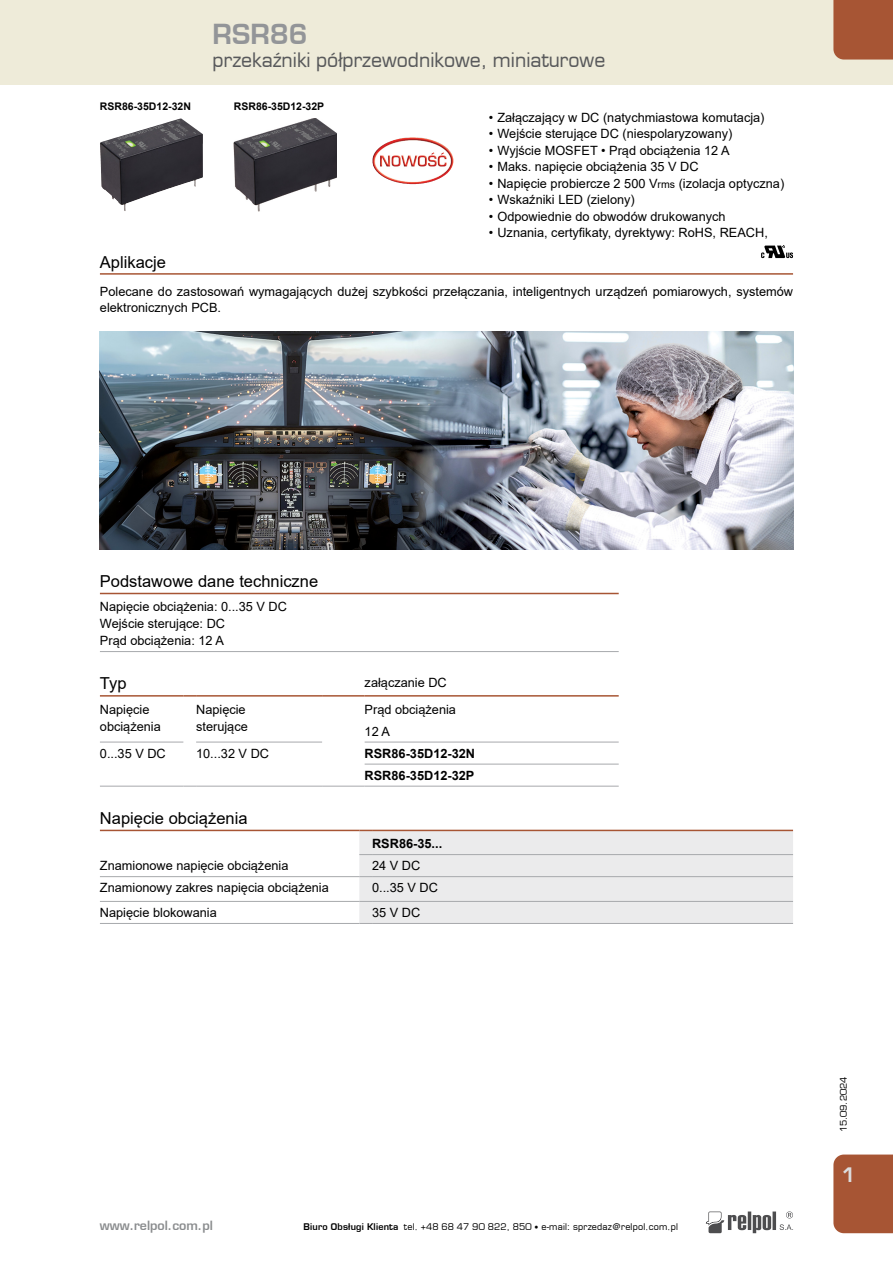
<style>
.page{position:relative;width:893px;height:1263px;background:#fff}
.page>*{position:absolute;margin:0;border:0;box-sizing:border-box;transform-origin:0 0}
.t1{font:700 27px "Euromode";color:#939598}
.t2{font:19.5px "Euromode";color:#58595b}
.t3{font:700 19.5px "Euromode";color:#dcddde}
.t4{font:16.5px "Arial";color:#000}
.t5{font:12.75px/17px "Arial";color:#000}
.t6{font:700 12.75px/22px "Arial";color:#000}
.t7{font:700 12.45px "Euromode";color:#8a8c8e}
.t8{font:700 10.5px "Arial";color:#000}
.t9{font:9px "Euromode";letter-spacing:.02em;color:#000}
.s1{font-size:10.5px}
.s2{font-weight:700}
.s3{font-size:7.5px}
</style>
<div class="page">
<div style="left:0;top:0;width:893px;height:85px;background:#eeebd9"></div>
<div style="left:833px;top:1154px;width:60px;height:79px;background:#a75534"></div>
<div style="left:833px;top:0;width:60px;height:60px;background:#a75534"></div>
<svg style="left:706px;top:1211px;width:87px;height:22px"></svg>
<hr style="left:100px;top:273px;width:693px;height:2px;background:#a75534">
<svg style="left:100px;top:741px;width:519px;height:45px"></svg>
<hr style="left:100px;top:695px;width:83px;height:2px;background:#a75534">
<svg style="left:183px;top:695px;width:13px;height:2px"></svg>
<hr style="left:196px;top:695px;width:126px;height:2px;background:#a75534">
<hr style="left:322px;top:695px;width:43px;height:2px;background:#a75534">
<hr style="left:365px;top:695px;width:254px;height:2px;background:#a75534">
<hr style="left:100px;top:742px;width:83px;height:1px;background:#a7a9ac">
<hr style="left:196px;top:742px;width:126px;height:1px;background:#a7a9ac">
<hr style="left:365px;top:742px;width:254px;height:1px;background:#a7a9ac">
<hr style="left:365px;top:764px;width:254px;height:1px;background:#a7a9ac">
<hr style="left:100px;top:786px;width:83px;height:1px;background:#a7a9ac">
<svg style="left:183px;top:786px;width:13px;height:1px"></svg>
<hr style="left:196px;top:786px;width:126px;height:1px;background:#a7a9ac">
<hr style="left:322px;top:786px;width:43px;height:1px;background:#a7a9ac">
<hr style="left:365px;top:786px;width:254px;height:1px;background:#a7a9ac">
<img style="left:100px;top:332px;width:693px;height:218px">
<svg style="left:761px;top:245px;width:32px;height:13px"></svg>
<hr style="left:100px;top:593px;width:519px;height:1px;background:#a75534">
<hr style="left:100px;top:651px;width:519px;height:1px;background:#a7a9ac">
<svg style="left:100px;top:830px;width:693px;height:94px"></svg>
<hr style="left:372px;top:830px;width:421px;height:1px;background:#a75534">
<img style="left:234px;top:118px;width:103px;height:93px">
<img style="left:100px;top:118px;width:81px;height:93px">
<img style="left:372px;top:137px;width:64px;height:47px">
<h1 class="t1" style="left:213px;top:18px;width:97px">RSR86</h1>
<h2 class="t2" style="left:213px;top:48px;width:394px">przekaźniki półprzewodnikowe, miniaturowe</h2>
<p class="t8" style="left:100px;top:99px;width:93px">RSR86-35D12-32N</p>
<p class="t8" style="left:234px;top:99px;width:92px">RSR86-35D12-32P</p>
<p class="t5" style="left:489px;top:109px;width:277px">• Załączający w DC (natychmiastowa komutacja)</p>
<p class="t5" style="left:489px;top:125px;width:245px">• Wejście sterujące DC (niespolaryzowany)</p>
<p class="t5" style="left:489px;top:142px;width:242px">• Wyjście MOSFET • Prąd obciążenia 12 A</p>
<p class="t5" style="left:489px;top:158px;width:211px">• Maks. napięcie obciążenia 35 V DC</p>
<p class="t5" style="left:489px;top:175px;width:297px">• Napięcie probiercze 2 500 V<span class="s1">rms</span> (izolacja optyczna)</p>
<p class="t5" style="left:489px;top:191px;width:147px">• Wskaźniki LED (zielony)</p>
<p class="t5" style="left:489px;top:208px;width:238px">• Odpowiednie do obwodów drukowanych</p>
<p class="t5" style="left:489px;top:224px;width:280px">• Uznania, certyfikaty, dyrektywy: RoHS, REACH,</p>
<p class="t4" style="left:100px;top:250px;width:68px">Aplikacje</p>
<p class="t5" style="left:100px;top:283px;width:695px;line-height:16.5px">Polecane do zastosowań wymagających dużej szybkości przełączania, inteligentnych urządzeń pomiarowych, systemów elektronicznych PCB.</p>
<p class="t4" style="left:100px;top:570px;width:220px">Podstawowe dane techniczne</p>
<p class="t5" style="left:100px;top:598px;width:189px">Napięcie obciążenia: 0...35 V DC<br>Wejście sterujące: DC<br>Prąd obciążenia: 12 A</p>
<p class="t4" style="left:100px;top:672px;width:28px">Typ</p>
<p class="t5" style="left:365px;top:674px;width:84px">załączanie DC</p>
<p class="t5" style="left:100px;top:701px;width:62px">Napięcie obciążenia</p>
<p class="t5" style="left:196px;top:701px;width:53px">Napięcie sterujące</p>
<p class="t5" style="left:365px;top:698px;width:93px;line-height:22px">Prąd obciążenia<br>12 A</p>
<p class="t5" style="left:100px;top:745px;width:67px">0...35 V DC</p>
<p class="t5" style="left:196px;top:745px;width:74px">10...32 V DC</p>
<p class="t6" style="left:365px;top:742px;width:112px">RSR86-35D12-32N<br>RSR86-35D12-32P</p>
<p class="t4" style="left:100px;top:807px;width:149px">Napięcie obciążenia</p>
<p class="t6" style="left:372px;top:833px;width:72px">RSR86-35...</p>
<p class="t5" style="left:100px;top:857px;width:190px">Znamionowe napięcie obciążenia</p>
<p class="t5" style="left:372px;top:857px;width:50px">24 V DC</p>
<p class="t5" style="left:100px;top:879px;width:230px">Znamionowy zakres napięcia obciążenia</p>
<p class="t5" style="left:372px;top:879px;width:67px">0...35 V DC</p>
<p class="t5" style="left:100px;top:904px;width:118px">Napięcie blokowania</p>
<p class="t5" style="left:372px;top:904px;width:50px">35 V DC</p>
<p class="t7" style="left:100px;top:1218px;width:114px">www.relpol.com.pl</p>
<p class="t9" style="left:304px;top:1221px;width:376px"><span class="s2">Biuro Obsługi Klienta</span> tel. +48 68 47 90 822, 850 <span class="s3">•</span> e-mail: sprzedaz@relpol.com.pl</p>
<p class="t9" style="left:838px;top:1132px;width:57px;rotate:-90deg">15.09.2024</p>
<h2 class="t3" style="left:842px;top:1163px;width:15px">1</h2>
</div>
